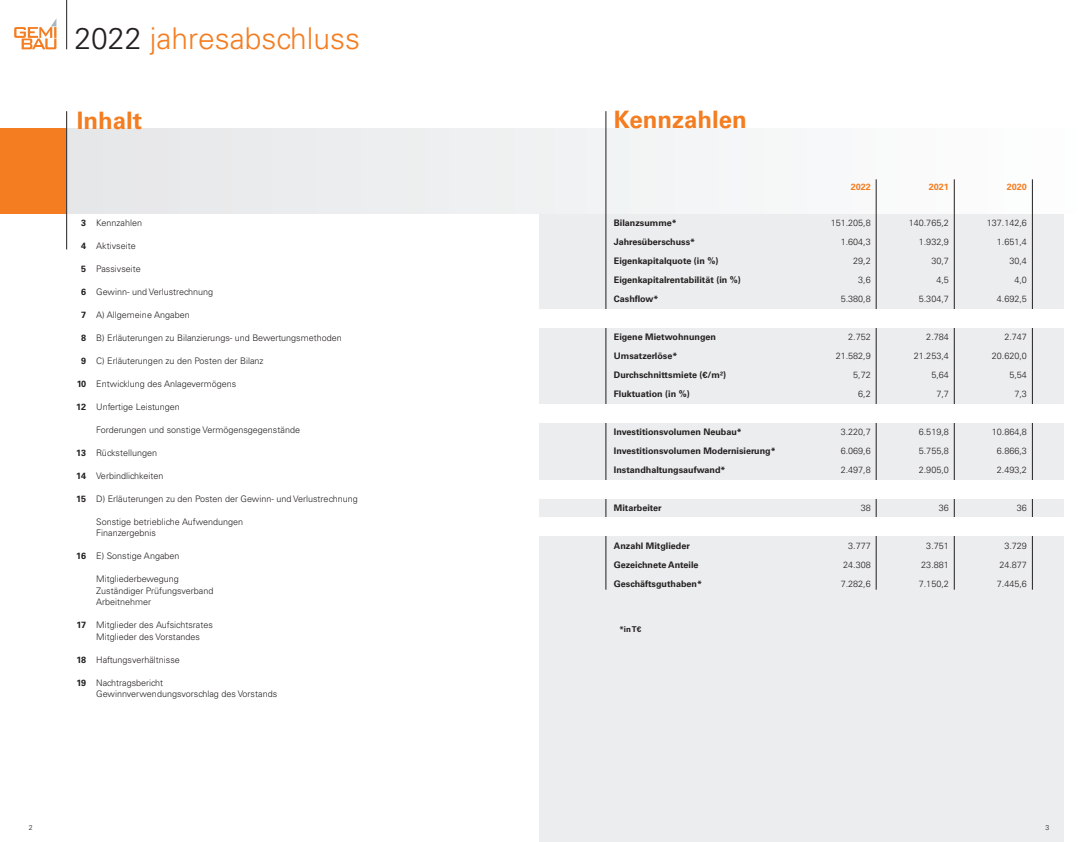
<style>
.page{position:relative;width:1078px;height:842px;background:#fff}
.page>*{position:absolute;margin:0;border:0;box-sizing:border-box;transform-origin:0 0}
.t1{font:300 30px "Univers LT Std";color:#f47d21}
.head_versal{font:700 24px "Univers LT Std";color:#f47d21}
.tabelle_links_9_7{font:300 9px "Univers LT Std";color:#231f20}
.tabelle_links_9_7-2{font:700 9px "Univers LT Std";color:#231f20}
.tabelle_rechts_9_7{font:300 9px "Univers LT Std";color:#231f20}
.tabelle_links_10_5{font:700 9px "Univers LT Std";color:#f47d21}
.tabelle_links_9_7-3{font:700 8px "Univers LT Std";color:#231f20}
.t2{font:300 7px "Univers LT Std";color:#231f20}
.s1{color:#231f20}
</style>
<div class="page">
<div style="left:539px;top:213px;width:524px;height:629px;background:#ecedee"></div>
<hr style="left:66px;top:0;width:1px;height:49px;background:#231f20">
<svg style="left:14px;top:19px;width:42px;height:30px"></svg>
<div style="left:0;top:128px;width:67px;height:85px;background:#f47d21"></div>
<div style="left:67px;top:128px;width:1010px;height:85px;background:#f0f2f3"></div>
<hr style="left:605px;top:111px;width:1px;height:479px;background:#231f20">
<hr style="left:875px;top:179px;width:1px;height:411px;background:#231f20">
<hr style="left:953px;top:179px;width:1px;height:411px;background:#231f20">
<hr style="left:1031px;top:179px;width:1px;height:411px;background:#231f20">
<div style="left:539px;top:518px;width:538px;height:18px;background:#fff"></div>
<div style="left:539px;top:404px;width:538px;height:18px;background:#fff"></div>
<div style="left:539px;top:309px;width:538px;height:18px;background:#fff"></div>
<div style="left:539px;top:480px;width:538px;height:18px;background:#fff"></div>
<hr style="left:66px;top:111px;width:1px;height:138px;background:#231f20">
<h1 class="t1" style="left:75px;top:20px;width:287px"><span class="s1">2022</span> jahresabschluss</h1>
<p class="head_versal" style="left:77px;top:106px;width:67px">Inhalt</p>
<p class="tabelle_links_9_7-2" style="left:81px;top:217px;width:7px">3</p>
<p class="tabelle_links_9_7-2" style="left:81px;top:240px;width:7px">4</p>
<p class="tabelle_links_9_7-2" style="left:81px;top:263px;width:7px">5</p>
<p class="tabelle_links_9_7-2" style="left:81px;top:286px;width:7px">6</p>
<p class="tabelle_links_9_7-2" style="left:81px;top:309px;width:7px">7</p>
<p class="tabelle_links_9_7-2" style="left:81px;top:332px;width:7px">8</p>
<p class="tabelle_links_9_7-2" style="left:81px;top:355px;width:7px">9</p>
<p class="tabelle_links_9_7-2" style="left:77px;top:378px;width:11px">10</p>
<p class="tabelle_links_9_7-2" style="left:76px;top:401px;width:12px">12</p>
<p class="tabelle_links_9_7-2" style="left:76px;top:447px;width:12px">13</p>
<p class="tabelle_links_9_7-2" style="left:76px;top:470px;width:12px">14</p>
<p class="tabelle_links_9_7-2" style="left:76px;top:493px;width:12px">15</p>
<p class="tabelle_links_9_7-2" style="left:76px;top:551px;width:12px">16</p>
<p class="tabelle_links_9_7-2" style="left:76px;top:620px;width:11px">17</p>
<p class="tabelle_links_9_7-2" style="left:76px;top:654px;width:11px">18</p>
<p class="tabelle_links_9_7-2" style="left:76px;top:677px;width:11px">19</p>
<p class="tabelle_links_9_7" style="left:96px;top:217px;width:47px">Kennzahlen</p>
<p class="tabelle_links_9_7" style="left:96px;top:240px;width:41px">Aktivseite</p>
<p class="tabelle_links_9_7" style="left:96px;top:263px;width:46px">Passivseite</p>
<p class="tabelle_links_9_7" style="left:96px;top:286px;width:119px">Gewinn- und Verlustrechnung</p>
<p class="tabelle_links_9_7" style="left:96px;top:309px;width:95px">A) Allgemeine Angaben</p>
<p class="tabelle_links_9_7" style="left:96px;top:332px;width:247px">B) Erläuterungen zu Bilanzierungs- und Bewertungsmethoden</p>
<p class="tabelle_links_9_7" style="left:96px;top:355px;width:169px">C) Erläuterungen zu den Posten der Bilanz</p>
<p class="tabelle_links_9_7" style="left:96px;top:378px;width:142px">Entwicklung des Anlagevermögens</p>
<p class="tabelle_links_9_7" style="left:96px;top:401px;width:85px">Unfertige Leistungen</p>
<p class="tabelle_links_9_7" style="left:96px;top:424px;width:205px">Forderungen und sonstige Vermögensgegenstände</p>
<p class="tabelle_links_9_7" style="left:96px;top:447px;width:62px">Rückstellungen</p>
<p class="tabelle_links_9_7" style="left:96px;top:470px;width:69px">Verbindlichkeiten</p>
<p class="tabelle_links_9_7" style="left:96px;top:493px;width:263px">D) Erläuterungen zu den Posten der Gewinn- und Verlustrechnung</p>
<p class="tabelle_links_9_7" style="left:96px;top:516px;width:148px">Sonstige betriebliche Aufwendungen</p>
<p class="tabelle_links_9_7" style="left:96px;top:528px;width:61px">Finanzergebnis</p>
<p class="tabelle_links_9_7" style="left:96px;top:551px;width:85px">E) Sonstige Angaben</p>
<p class="tabelle_links_9_7" style="left:96px;top:574px;width:84px">Mitgliederbewegung</p>
<p class="tabelle_links_9_7" style="left:96px;top:585px;width:119px">Zuständiger Prüfungsverband</p>
<p class="tabelle_links_9_7" style="left:96px;top:597px;width:57px">Arbeitnehmer</p>
<p class="tabelle_links_9_7" style="left:96px;top:620px;width:118px">Mitglieder des Aufsichtsrates</p>
<p class="tabelle_links_9_7" style="left:96px;top:631px;width:105px">Mitglieder des Vorstandes</p>
<p class="tabelle_links_9_7" style="left:96px;top:654px;width:85px">Haftungsverhältnisse</p>
<p class="tabelle_links_9_7" style="left:96px;top:677px;width:69px">Nachtragsbericht</p>
<p class="tabelle_links_9_7" style="left:96px;top:689px;width:183px">Gewinnverwendungsvorschlag des Vorstands</p>
<p class="head_versal" style="left:613px;top:105px;width:135px">Kennzahlen</p>
<p class="tabelle_links_9_7-2" style="left:613px;top:218px;width:65px">Bilanzsumme*</p>
<p class="tabelle_links_9_7-2" style="left:613px;top:237px;width:83px">Jahresüberschuss*</p>
<p class="tabelle_links_9_7-2" style="left:613px;top:256px;width:106px">Eigenkapitalquote (in %)</p>
<p class="tabelle_links_9_7-2" style="left:613px;top:275px;width:128px">Eigenkapitalrentabilität (in %)</p>
<p class="tabelle_links_9_7-2" style="left:613px;top:294px;width:46px">Cashflow*</p>
<p class="tabelle_links_9_7-2" style="left:613px;top:332px;width:103px">Eigene Mietwohnungen</p>
<p class="tabelle_links_9_7-2" style="left:613px;top:351px;width:65px">Umsatzerlöse*</p>
<p class="tabelle_links_9_7-2" style="left:613px;top:370px;width:114px">Durchschnittsmiete (€/m²)</p>
<p class="tabelle_links_9_7-2" style="left:613px;top:389px;width:77px">Fluktuation (in %)</p>
<p class="tabelle_links_9_7-2" style="left:613px;top:427px;width:129px">Investitionsvolumen Neubau*</p>
<p class="tabelle_links_9_7-2" style="left:613px;top:446px;width:163px">Investitionsvolumen Modernisierung*</p>
<p class="tabelle_links_9_7-2" style="left:613px;top:465px;width:113px">Instandhaltungsaufwand*</p>
<p class="tabelle_links_9_7-2" style="left:613px;top:503px;width:49px">Mitarbeiter</p>
<p class="tabelle_links_9_7-2" style="left:613px;top:541px;width:78px">Anzahl Mitglieder</p>
<p class="tabelle_links_9_7-2" style="left:613px;top:560px;width:86px">Gezeichnete Anteile</p>
<p class="tabelle_links_9_7-2" style="left:613px;top:579px;width:90px">Geschäftsguthaben*</p>
<p class="tabelle_links_9_7-3" style="left:619px;top:625px;width:23px">*in T€</p>
<p class="tabelle_links_10_5" style="left:850px;top:182px;width:22px">2022</p>
<p class="tabelle_links_10_5" style="left:1006px;top:182px;width:22px">2020</p>
<p class="tabelle_links_10_5" style="left:928px;top:182px;width:22px">2021</p>
<p class="tabelle_rechts_9_7" style="left:830px;top:217px;width:42px">151.205,8</p>
<p class="tabelle_rechts_9_7" style="left:840px;top:236px;width:32px">1.604,3</p>
<p class="tabelle_rechts_9_7" style="left:853px;top:255px;width:19px">29,2</p>
<p class="tabelle_rechts_9_7" style="left:858px;top:274px;width:14px">3,6</p>
<p class="tabelle_rechts_9_7" style="left:840px;top:293px;width:32px">5.380,8</p>
<p class="tabelle_rechts_9_7" style="left:848px;top:331px;width:24px">2.752</p>
<p class="tabelle_rechts_9_7" style="left:835px;top:350px;width:37px">21.582,9</p>
<p class="tabelle_rechts_9_7" style="left:853px;top:369px;width:19px">5,72</p>
<p class="tabelle_rechts_9_7" style="left:858px;top:388px;width:14px">6,2</p>
<p class="tabelle_rechts_9_7" style="left:840px;top:426px;width:32px">3.220,7</p>
<p class="tabelle_rechts_9_7" style="left:840px;top:445px;width:32px">6.069,6</p>
<p class="tabelle_rechts_9_7" style="left:840px;top:464px;width:32px">2.497,8</p>
<p class="tabelle_rechts_9_7" style="left:860px;top:502px;width:12px">38</p>
<p class="tabelle_rechts_9_7" style="left:848px;top:540px;width:24px">3.777</p>
<p class="tabelle_rechts_9_7" style="left:843px;top:559px;width:29px">24.308</p>
<p class="tabelle_rechts_9_7" style="left:840px;top:578px;width:32px">7.282,6</p>
<p class="tabelle_rechts_9_7" style="left:908px;top:217px;width:42px">140.765,2</p>
<p class="tabelle_rechts_9_7" style="left:918px;top:236px;width:32px">1.932,9</p>
<p class="tabelle_rechts_9_7" style="left:931px;top:255px;width:19px">30,7</p>
<p class="tabelle_rechts_9_7" style="left:936px;top:274px;width:14px">4,5</p>
<p class="tabelle_rechts_9_7" style="left:918px;top:293px;width:32px">5.304,7</p>
<p class="tabelle_rechts_9_7" style="left:926px;top:331px;width:24px">2.784</p>
<p class="tabelle_rechts_9_7" style="left:913px;top:350px;width:37px">21.253,4</p>
<p class="tabelle_rechts_9_7" style="left:931px;top:369px;width:19px">5,64</p>
<p class="tabelle_rechts_9_7" style="left:936px;top:388px;width:14px">7,7</p>
<p class="tabelle_rechts_9_7" style="left:918px;top:426px;width:32px">6.519,8</p>
<p class="tabelle_rechts_9_7" style="left:918px;top:445px;width:32px">5.755,8</p>
<p class="tabelle_rechts_9_7" style="left:918px;top:464px;width:32px">2.905,0</p>
<p class="tabelle_rechts_9_7" style="left:938px;top:502px;width:12px">36</p>
<p class="tabelle_rechts_9_7" style="left:926px;top:540px;width:24px">3.751</p>
<p class="tabelle_rechts_9_7" style="left:921px;top:559px;width:29px">23.881</p>
<p class="tabelle_rechts_9_7" style="left:918px;top:578px;width:32px">7.150,2</p>
<p class="tabelle_rechts_9_7" style="left:986px;top:217px;width:42px">137.142,6</p>
<p class="tabelle_rechts_9_7" style="left:996px;top:236px;width:32px">1.651,4</p>
<p class="tabelle_rechts_9_7" style="left:1009px;top:255px;width:19px">30,4</p>
<p class="tabelle_rechts_9_7" style="left:1014px;top:274px;width:14px">4,0</p>
<p class="tabelle_rechts_9_7" style="left:996px;top:293px;width:32px">4.692,5</p>
<p class="tabelle_rechts_9_7" style="left:1004px;top:331px;width:24px">2.747</p>
<p class="tabelle_rechts_9_7" style="left:991px;top:350px;width:37px">20.620,0</p>
<p class="tabelle_rechts_9_7" style="left:1009px;top:369px;width:19px">5,54</p>
<p class="tabelle_rechts_9_7" style="left:1014px;top:388px;width:14px">7,3</p>
<p class="tabelle_rechts_9_7" style="left:991px;top:426px;width:37px">10.864,8</p>
<p class="tabelle_rechts_9_7" style="left:996px;top:445px;width:32px">6.866,3</p>
<p class="tabelle_rechts_9_7" style="left:996px;top:464px;width:32px">2.493,2</p>
<p class="tabelle_rechts_9_7" style="left:1016px;top:502px;width:12px">36</p>
<p class="tabelle_rechts_9_7" style="left:1004px;top:540px;width:24px">3.729</p>
<p class="tabelle_rechts_9_7" style="left:999px;top:559px;width:29px">24.877</p>
<p class="tabelle_rechts_9_7" style="left:996px;top:578px;width:32px">7.445,6</p>
<p class="t2" style="left:29px;top:823px;width:5px">2</p>
<p class="t2" style="left:1045px;top:823px;width:5px">3</p>
</div>
